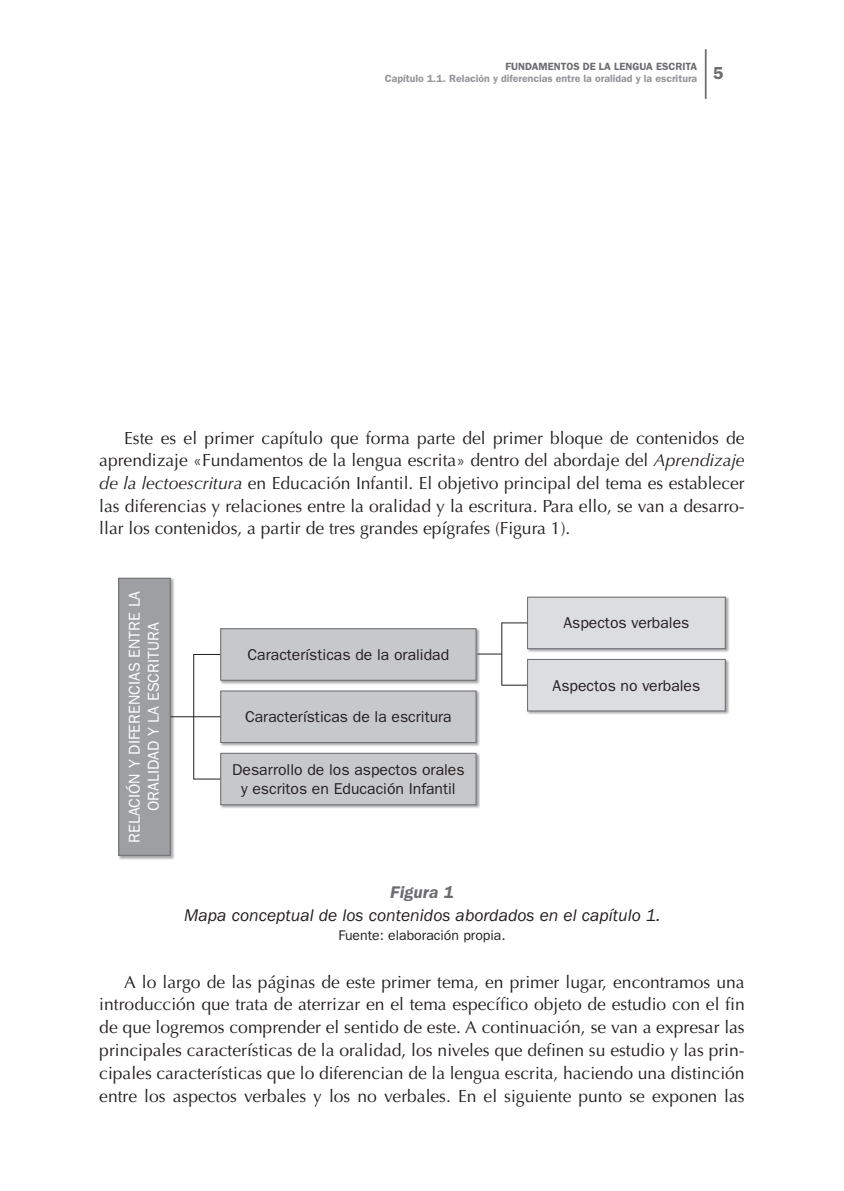
<style>
.page{position:relative;width:844px;height:1191px;background:#fff}
.page>*{position:absolute;margin:0;border:0;box-sizing:border-box;transform-origin:0 0}
.t1{font:17.5px/22.8px "Optima LT Std";color:#231f20;text-align:justify}
.t2{font:italic 17.5px "ITC Franklin Gothic Std";color:#231f20}
.t3{font:italic 600 17.5px "ITC Franklin Gothic Std";color:#6c6d70}
.t4{font:600 17.5px "ITC Franklin Gothic Std";color:#6c6d70}
.t5{font:15.75px/18.9px "ITC Franklin Gothic Std";color:#231f20;text-align:center}
.t6{font:15.75px/18.9px "ITC Franklin Gothic Std";color:#fff;text-align:center}
.t7{font:14px "ITC Franklin Gothic Std";color:#231f20}
.t8{font:600 10.5px "ITC Franklin Gothic Std";color:#939598}
.t9{font:600 10.5px "ITC Franklin Gothic Std";color:#6c6d70}
.s1{font-style:italic}
</style>
<div class="page">
<hr style="left:704px;top:49px;width:2px;height:50px;background:#6c6d70">
<div style="left:118px;top:577px;width:56px;height:282px;background:#231f20;opacity:.4"></div>
<div style="left:119px;top:578px;width:51px;height:277px;background:#9d9fa2"></div>
<div style="left:118px;top:578px;width:53px;height:277px;border:1px solid #6c6d70"></div>
<div style="left:526px;top:596px;width:203px;height:57px;background:#231f20;opacity:.4"></div>
<div style="left:527px;top:597px;width:198px;height:51px;background:#dcdddf"></div>
<div style="left:527px;top:597px;width:198px;height:52px;border:1px solid #6c6d70"></div>
<div style="left:526px;top:658px;width:203px;height:57px;background:#231f20;opacity:.4"></div>
<div style="left:527px;top:659px;width:198px;height:52px;background:#dcdddf"></div>
<div style="left:527px;top:659px;width:198px;height:52px;border:1px solid #6c6d70"></div>
<div style="left:220px;top:627px;width:260px;height:57px;background:#231f20;opacity:.4"></div>
<div style="left:221px;top:629px;width:255px;height:51px;background:#c7c8ca"></div>
<div style="left:220px;top:628px;width:256px;height:52px;border:1px solid #6c6d70"></div>
<div style="left:220px;top:690px;width:260px;height:56px;background:#231f20;opacity:.4"></div>
<div style="left:221px;top:691px;width:255px;height:51px;background:#c7c8ca"></div>
<div style="left:220px;top:690px;width:256px;height:53px;border:1px solid #6c6d70"></div>
<div style="left:220px;top:752px;width:260px;height:57px;background:#231f20;opacity:.4"></div>
<div style="left:221px;top:753px;width:255px;height:51px;background:#c7c8ca"></div>
<div style="left:220px;top:753px;width:256px;height:52px;border:1px solid #6c6d70"></div>
<hr style="left:501px;top:622px;width:1px;height:63px;background:#231f20">
<svg style="left:501px;top:622px;width:26px;height:1px"></svg>
<svg style="left:501px;top:684px;width:26px;height:1px"></svg>
<svg style="left:477px;top:653px;width:24px;height:1px"></svg>
<hr style="left:171px;top:716px;width:49px;height:1px;background:#231f20">
<svg style="left:194px;top:778px;width:26px;height:1px"></svg>
<hr style="left:193px;top:654px;width:1px;height:125px;background:#231f20">
<svg style="left:194px;top:654px;width:26px;height:1px"></svg>
<p class="t9" style="left:505px;top:60px;width:193px">FUNDAMENTOS DE LA LENGUA ESCRITA</p>
<p class="t8" style="left:384px;top:72px;width:314px">Capítulo 1.1. Relación y diferencias entre la oralidad y la escritura</p>
<p class="t4" style="left:713px;top:63px;width:12px">5</p>
<p class="t1" style="left:99px;top:427px;width:646px;text-indent:25px">Este es el primer capítulo que forma parte del primer bloque de contenidos de aprendizaje «Fundamentos de la lengua escrita» dentro del abordaje del <span class="s1">Aprendizaje de la lectoescritura</span> en Educación Infantil. El objetivo principal del tema es establecer las diferencias y relaciones entre la oralidad y la escritura. Para ello, se van a desarro&shy;llar los contenidos, a partir de tres grandes epígrafes (Figura 1).</p>
<p class="t6" style="left:125px;top:843px;width:254px;rotate:-90deg">RELACIÓN Y DIFERENCIAS ENTRE LA<br>ORALIDAD Y LA ESCRITURA</p>
<p class="t5" style="left:247px;top:645px;width:203px">Características de la oralidad</p>
<p class="t5" style="left:245px;top:707px;width:208px">Características de la escritura</p>
<p class="t5" style="left:232px;top:760px;width:234px">Desarrollo de los aspectos orales y escritos en Educación Infantil</p>
<p class="t5" style="left:563px;top:613px;width:127px">Aspectos verbales</p>
<p class="t5" style="left:552px;top:676px;width:149px">Aspectos no verbales</p>
<p class="t3" style="left:390px;top:882px;width:65px">Figura 1</p>
<p class="t2" style="left:184px;top:905px;width:477px">Mapa conceptual de los contenidos abordados en el capítulo 1.</p>
<p class="t7" style="left:338px;top:927px;width:169px">Fuente: elaboración propia.</p>
<p class="t1" style="left:99px;top:970px;width:646px;text-indent:25px">A lo largo de las páginas de este primer tema, en primer lugar, encontramos una introducción que trata de aterrizar en el tema específico objeto de estudio con el fin de que logremos comprender el sentido de este. A continuación, se van a expresar las principales características de la oralidad, los niveles que definen su estudio y las prin&shy;cipales características que lo diferencian de la lengua escrita, haciendo una distinción entre los aspectos verbales y los no verbales. En el siguiente punto se exponen las</p>
</div>
